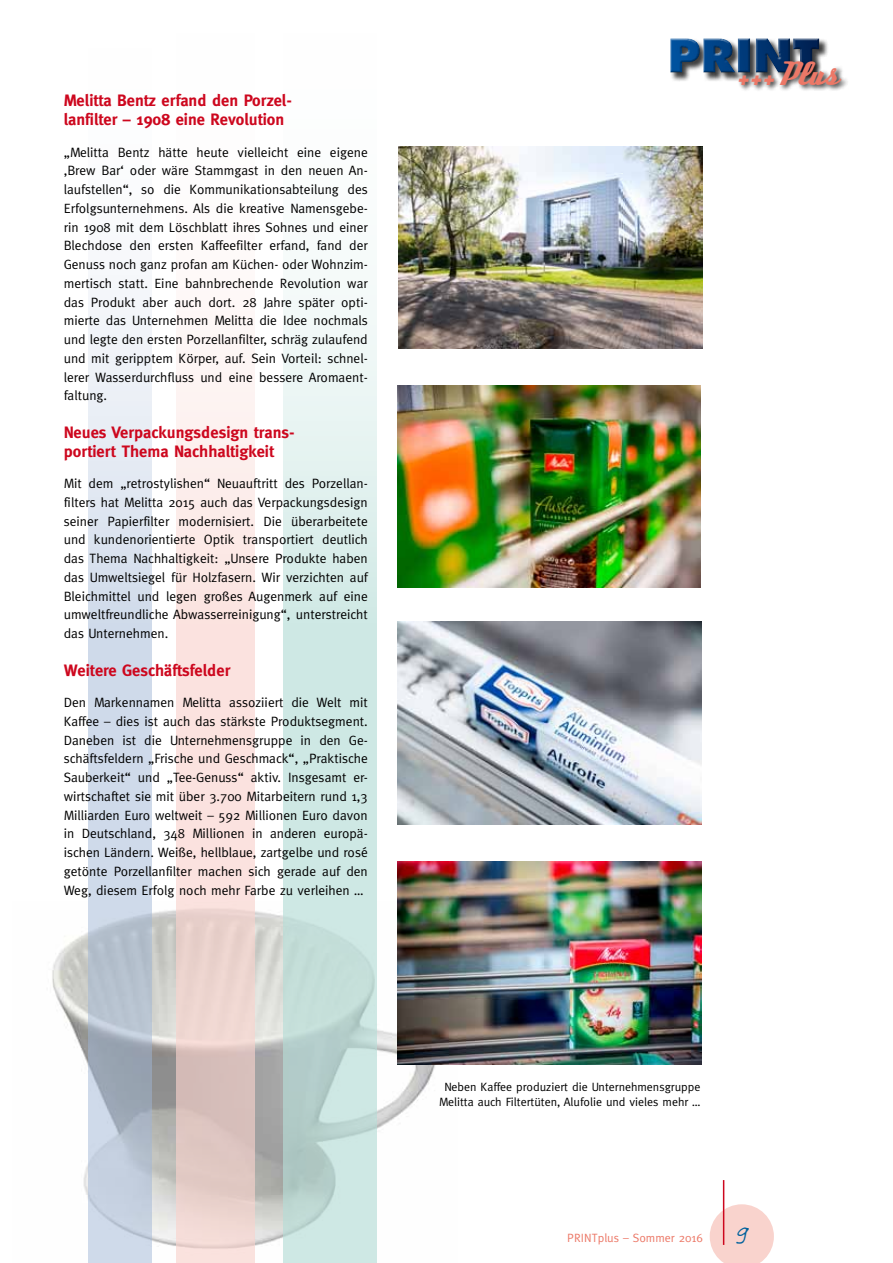
<style>
.page{position:relative;width:893px;height:1263px;background:#fff}
.page>*{position:absolute;margin:0;border:0;box-sizing:border-box;transform-origin:0 0}
.t1{font:36px "Deftone Stylus";color:#ec7867}
.t2{font:30px "Linotype Feltpen";color:#00619c}
.t3{font:700 16.5px/18.8px "Meta";color:#cd071e}
.t4{font:italic 800 15.9px "Futura";color:#ec7867}
.t5{font:13.5px/18.8px "Meta";color:#000;text-align:justify}
.t6{font:12px/15px "Meta";color:#000;text-align:center}
.t7{font:12px "Meta";color:#ec7867}
</style>
<div class="page">
<img style="left:52px;top:901px;width:406px;height:361px">
<img style="left:398px;top:386px;width:303px;height:202px">
<img style="left:398px;top:862px;width:303px;height:202px">
<img style="left:398px;top:622px;width:304px;height:202px">
<img style="left:399px;top:146px;width:304px;height:203px">
<svg style="left:176px;top:352px;width:79px;height:911px;background:#f2ddd9"></svg>
<svg style="left:88px;top:285px;width:63px;height:978px;background:#ced7e4"></svg>
<svg style="left:283px;top:285px;width:93px;height:978px;background:#d1e7e3"></svg>
<svg style="left:710px;top:1204px;width:64px;height:59px"></svg>
<div style="left:670px;top:38px;width:158px;height:44px;background:#000;opacity:.75"></div>
<div style="left:668px;top:37px;width:152px;height:36px;background:#000;opacity:.75"></div>
<div style="left:779px;top:59px;width:70px;height:33px;background:#000;opacity:.75"></div>
<div style="left:737px;top:74px;width:44px;height:18px;background:#000;opacity:.75"></div>
<hr style="left:723px;top:1180px;width:1px;height:65px;background:#cd071e">
<p class="t3" style="left:64px;top:91px;width:230px">Melitta Bentz erfand den Porzel&shy;lanfilter – 1908 eine Revolution</p>
<p class="t5" style="left:64px;top:142px;width:306px">„Melitta Bentz hätte heute vielleicht eine eigene ‚Brew Bar‘ oder wäre Stammgast in den neuen An&shy;laufstellen“, so die Kommunikationsabteilung des Erfolgsunternehmens. Als die kreative Namensgebe&shy;rin 1908 mit dem Löschblatt ihres Sohnes und einer Blechdose den ersten Kaffeefilter erfand, fand der Genuss noch ganz profan am Küchen- oder Wohnzim&shy;mertisch statt. Eine bahnbrechende Revolution war das Produkt aber auch dort. 28 Jahre später opti&shy;mierte das Unternehmen Melitta die Idee nochmals und legte den ersten Porzellanfilter, schräg zulaufend und mit geripptem Körper, auf. Sein Vorteil: schnel&shy;lerer Wasserdurchfluss und eine bessere Aromaent&shy;faltung.</p>
<p class="t3" style="left:64px;top:423px;width:232px">Neues Verpackungsdesign trans&shy;portiert Thema Nachhaltigkeit</p>
<p class="t5" style="left:64px;top:474px;width:306px">Mit dem „retrostylishen“ Neuauftritt des Porzellan&shy;filters hat Melitta 2015 auch das Verpackungsdesign seiner Papierfilter modernisiert. Die überarbeitete und kundenorientierte Optik transportiert deutlich das Thema Nachhaltigkeit: „Unsere Produkte haben das Umweltsiegel für Holzfasern. Wir verzichten auf Bleichmittel und legen großes Augenmerk auf eine umweltfreundliche Abwasserreinigung“, unterstreicht das Unternehmen.</p>
<p class="t3" style="left:64px;top:660px;width:168px">Weitere Geschäftsfelder</p>
<p class="t5" style="left:64px;top:693px;width:306px">Den Markennamen Melitta assoziiert die Welt mit Kaffee – dies ist auch das stärkste Produktsegment.<br>Daneben ist die Unternehmensgruppe in den Ge&shy;schäftsfeldern „Frische und Geschmack“, „Praktische Sauberkeit“ und „Tee-Genuss“ aktiv. Insgesamt er&shy;wirtschaftet sie mit über 3.700 Mitarbeitern rund 1,3<br>Milliarden Euro weltweit – 592 Millionen Euro davon in Deutschland, 348 Millionen in anderen europä&shy;ischen Ländern. Weiße, hellblaue, zartgelbe und rosé getönte Porzellanfilter machen sich gerade auf den Weg, diesem Erfolg noch mehr Farbe zu verleihen …</p>
<h1 class="t1" style="left:778px;top:55px;width:58px">Plus</h1>
<p class="t4" style="left:737px;top:69px;width:40px">+++</p>
<p class="t6" style="left:439px;top:1079px;width:263px">Neben Kaffee produziert die Unternehmensgruppe<br>Melitta auch Filtertüten, Alufolie und vieles mehr …</p>
<p class="t7" style="left:567px;top:1230px;width:137px">PRINTplus – Sommer 2016</p>
<h2 class="t2" style="left:736px;top:1215px;width:14px">9</h2>
</div>
